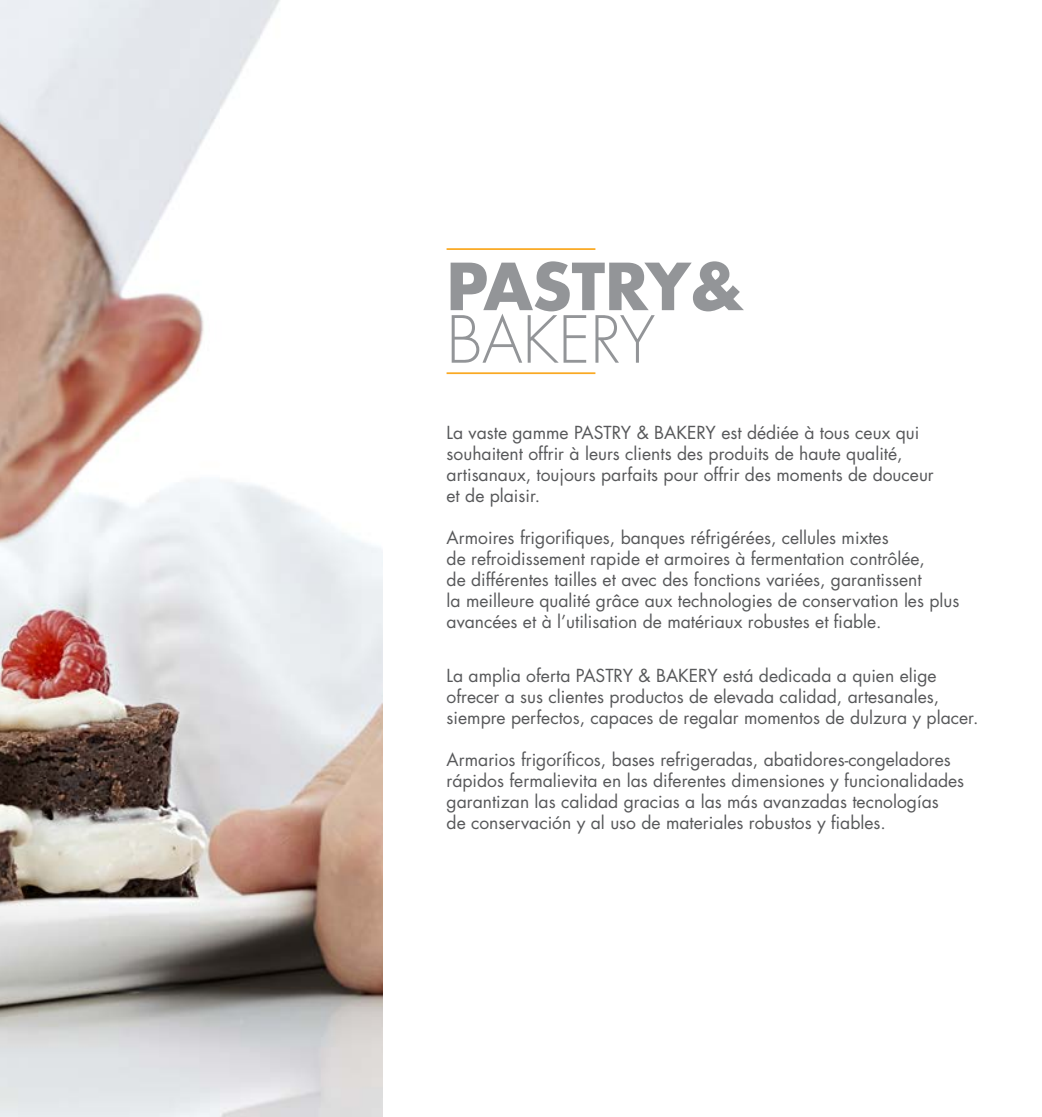
<style>
.page{position:relative;width:1042px;height:1117px;background:#fff}
.page>*{position:absolute;margin:0;border:0;box-sizing:border-box;transform-origin:0 0}
.t1{font:700 63px "Futura Std";color:#939598}
.t2{font:300 63px "Futura Std";color:#939598}
.t3{font:17.5px/21px "Futura Std";color:#57585a}
</style>
<div class="page">
<img style="left:0;top:0;width:382px;height:1116px">
<hr style="left:446px;top:248px;width:149px;height:2px;background:#faa923">
<hr style="left:446px;top:372px;width:149px;height:2px;background:#faa923">
<p class="t1" style="left:446px;top:244px;width:299px">PASTRY&amp;</p>
<p class="t2" style="left:446px;top:301px;width:210px">BAKERY</p>
<p class="t3" style="left:446px;top:422px;width:489px">La vaste gamme PASTRY &amp; BAKERY est dédiée à tous ceux qui souhaitent offrir à leurs clients des produits de haute qualité, artisanaux, toujours parfaits pour offrir des moments de douceur et de plaisir.</p>
<p class="t3" style="left:446px;top:527px;width:514px">Armoires frigorifiques, banques réfrigérées, cellules mixtes<br>de refroidissement rapide et armoires à fermentation contrôlée,<br>de différentes tailles et avec des fonctions variées, garantissent<br>la meilleure qualité grâce aux technologies de conservation les plus avancées et à l’utilisation de matériaux robustes et fiable.</p>
<p class="t3" style="left:446px;top:665px;width:533px">La amplia oferta PASTRY &amp; BAKERY está dedicada a quien elige ofrecer a sus clientes productos de elevada calidad, artesanales, siempre perfectos, capaces de regalar momentos de dulzura y placer.</p>
<p class="t3" style="left:446px;top:749px;width:519px">Armarios frigoríficos, bases refrigeradas, abatidores-congeladores rápidos fermalievita en las diferentes dimensiones y funcionalidades garantizan las calidad gracias a las más avanzadas tecnologías<br>de conservación y al uso de materiales robustos y fiables.</p>
</div>
